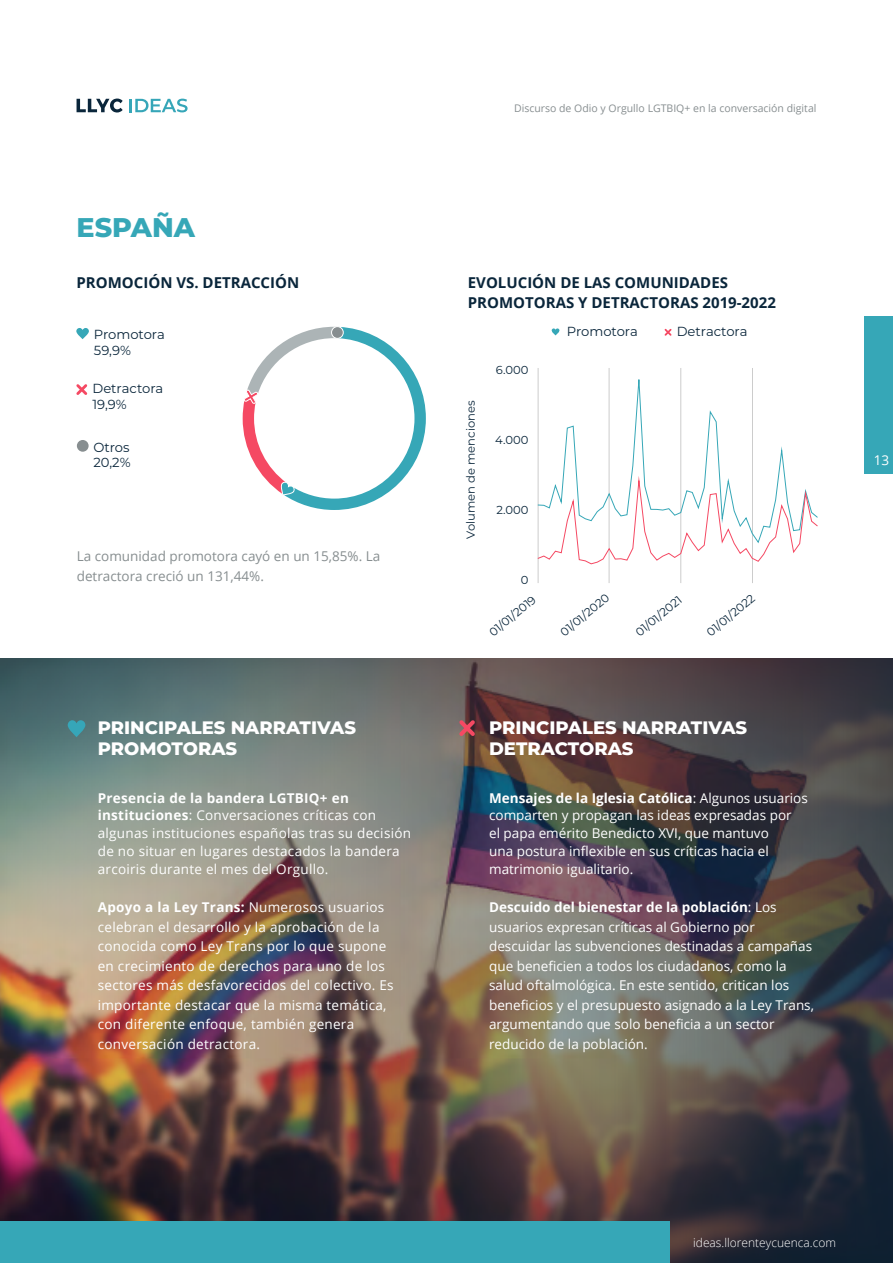
<style>
.page{position:relative;width:893px;height:1263px;background:#fff}
.page>*{position:absolute;margin:0;border:0;box-sizing:border-box;transform-origin:0 0}
.t1{font:800 27px "Montserrat";color:#36a7b7}
.t2{font:800 18px/21px "Montserrat";color:#fff}
.t3{font:700 15px/19.5px "Open Sans";color:#0a263b}
.t4{font:13.5px/19.5px "Open Sans";color:#fff}
.t5{font:13.5px/19.5px "Open Sans";letter-spacing:.02em;color:#fff}
.t6{font:13.5px/19.5px "Open Sans";color:#878e90}
.t7{font:13.2px/15.8px "Montserrat";color:#0a263b}
.t8{font:300 12px "Open Sans";color:#fff}
.t9{font:11.55px "Montserrat";color:#0a263b}
.t10{font:10.5px "Open Sans";color:#878e90}
.s1{font-weight:700}
</style>
<div class="page">
<img style="left:0;top:659px;width:893px;height:604px">
<svg style="left:129px;top:99px;width:59px;height:13px"></svg>
<svg style="left:77px;top:99px;width:46px;height:13px"></svg>
<div style="left:864px;top:316px;width:29px;height:158px;background:#36a7b7"></div>
<hr style="left:538px;top:368px;width:1px;height:215px;background:#ccc">
<hr style="left:609px;top:368px;width:1px;height:215px;background:#ccc">
<hr style="left:680px;top:368px;width:1px;height:215px;background:#ccc">
<hr style="left:752px;top:368px;width:1px;height:215px;background:#ccc">
<svg style="left:538px;top:368px;width:247px;height:106px"></svg>
<svg style="left:565px;top:424px;width:10px;height:6px"></svg>
<svg style="left:631px;top:464px;width:4px;height:4px"></svg>
<svg style="left:637px;top:377px;width:4px;height:5px"></svg>
<svg style="left:708px;top:410px;width:4px;height:4px"></svg>
<svg style="left:714px;top:420px;width:4px;height:4px"></svg>
<svg style="left:780px;top:448px;width:4px;height:5px"></svg>
<svg style="left:538px;top:474px;width:279px;height:92px"></svg>
<svg style="left:664px;top:328px;width:8px;height:8px"></svg>
<svg style="left:552px;top:328px;width:7px;height:7px"></svg>
<svg style="left:76px;top:328px;width:13px;height:11px"></svg>
<svg style="left:76px;top:384px;width:12px;height:11px"></svg>
<div style="left:77px;top:440px;width:12px;height:12px;background:#878e90;border-radius:50%"></div>
<svg style="left:243px;top:327px;width:183px;height:183px"></svg>
<div style="left:332px;top:327px;width:11px;height:11px;background:#878e90;border-radius:50%"></div>
<div style="left:331px;top:326px;width:13px;height:13px;border:1px solid #fff;border-radius:50%"></div>
<svg style="left:68px;top:720px;width:17px;height:17px"></svg>
<div style="left:0;top:1221px;width:669px;height:42px;background:#36a7b7"></div>
<svg style="left:459px;top:720px;width:16px;height:16px"></svg>
<h1 class="t1" style="left:77px;top:207px;width:120px">ESPAÑA</h1>
<p class="t3" style="left:77px;top:272px;width:224px">PROMOCIÓN VS. DETRACCIÓN</p>
<p class="t7" style="left:94px;top:326px;width:72px">Promotora<br>59,9%</p>
<p class="t7" style="left:92px;top:380px;width:72px">Detractora<br>19,9%</p>
<p class="t7" style="left:93px;top:439px;width:39px">Otros<br>20,2%</p>
<p class="t6" style="left:77px;top:546px;width:305px">La comunidad promotora cayó en un 15,85%. La detractora creció un 131,44%.</p>
<h2 class="t2" style="left:98px;top:716px;width:260px">PRINCIPALES NARRATIVAS<br>PROMOTORAS</h2>
<p class="t5" style="left:98px;top:788px;width:315px;line-height:18px"><span class="s1">Presencia de la bandera LGTBIQ+ en instituciones</span>: Conversaciones críticas con algunas instituciones españolas tras su decisión de no situar en lugares destacados la bandera arcoiris durante el mes del Orgullo.</p>
<p class="t5" style="left:98px;top:897px;width:297px"><span class="s1">Apoyo a la Ley Trans:</span> Numerosos usuarios celebran el desarrollo y la aprobación de la conocida como Ley Trans por lo que supone en crecimiento de derechos para uno de los sectores más desfavorecidos del colectivo. Es importante destacar que la misma temática, con diferente enfoque, también genera conversación detractora.</p>
<p class="t10" style="left:514px;top:101px;width:304px">Discurso de Odio y Orgullo LGTBIQ+ en la conversación digital</p>
<p class="t3" style="left:468px;top:272px;width:310px">EVOLUCIÓN DE LAS COMUNIDADES<br>PROMOTORAS Y DETRACTORAS 2019-2022</p>
<p class="t9" style="left:463px;top:539px;width:140px;rotate:-90deg">Volumen de menciones</p>
<p class="t9" style="left:496px;top:362px;width:34px">6.000</p>
<p class="t9" style="left:495px;top:432px;width:35px">4.000</p>
<p class="t9" style="left:496px;top:502px;width:34px">2.000</p>
<p class="t7" style="left:567px;top:323px;width:72px">Promotora</p>
<p class="t7" style="left:677px;top:323px;width:72px">Detractora</p>
<p class="t9" style="left:521px;top:572px;width:9px">0</p>
<p class="t9" style="left:486px;top:628px;width:58px;rotate:-40deg">01/01/2019</p>
<p class="t9" style="left:557px;top:628px;width:61px;rotate:-40deg">01/01/2020</p>
<p class="t9" style="left:632px;top:628px;width:58px;rotate:-40deg">01/01/2021</p>
<p class="t9" style="left:703px;top:628px;width:60px;rotate:-40deg">01/01/2022</p>
<h2 class="t2" style="left:489px;top:716px;width:260px">PRINCIPALES NARRATIVAS<br>DETRACTORAS</h2>
<p class="t4" style="left:489px;top:788px;width:320px;line-height:18px"><span class="s1">Mensajes de la Iglesia Católica</span>: Algunos usuarios comparten y propagan las ideas expresadas por<br>el papa emérito Benedicto XVI, que mantuvo<br>una postura inflexible en sus críticas hacia el matrimonio igualitario.</p>
<p class="t4" style="left:489px;top:897px;width:326px"><span class="s1">Descuido del bienestar de la población</span>: Los usuarios expresan críticas al Gobierno por descuidar las subvenciones destinadas a campañas que beneficien a todos los ciudadanos, como la salud oftalmológica. En este sentido, critican los beneficios y el presupuesto asignado a la Ley Trans, argumentando que solo beneficia a un sector reducido de la población.</p>
<p class="t4" style="left:874px;top:450px;width:17px">13</p>
<p class="t8" style="left:693px;top:1234px;width:144px">ideas.llorenteycuenca.com</p>
</div>
